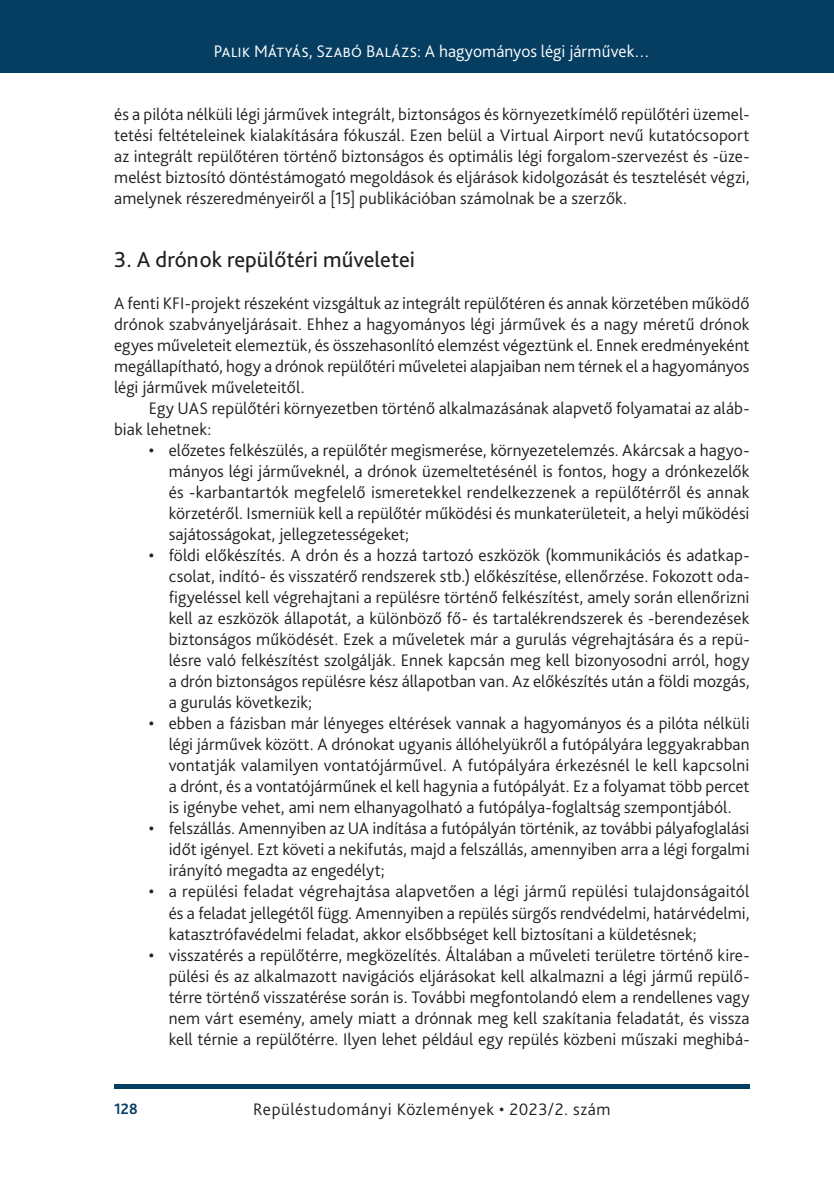
<style>
.page{position:relative;width:834px;height:1181px;background:#fff}
.page>*{position:absolute;margin:0;border:0;box-sizing:border-box;transform-origin:0 0}
._1_1__Head_bold_13{font:22.75px "Bliss Pro";color:#231f20}
._1__Body{font:300 17.5px/21px "Bliss Pro";letter-spacing:.005em;color:#231f20;text-align:justify}
._2__Body_1st_paragraph{font:300 17.5px/21px "Bliss Pro";letter-spacing:.005em;color:#231f20;text-align:justify}
.t1{font:300 17.5px "Bliss Pro";letter-spacing:.015em;color:#fff}
._1__Body-2{font:300 17.5px "Bliss Pro";letter-spacing:.03em;color:#231f20}
.t2{font:700 15.75px "Bliss Pro";color:#063e62;scale:.95 1}
.s1{font-weight:400}
</style>
<div class="page">
<div style="left:0;top:0;width:833px;height:73px;background:#063e62"></div>
<hr style="left:833px;top:0;width:1px;height:73px;background:#063e62">
<div style="left:114px;top:1084px;width:635px;height:5px;background:#063e62"></div>
<p class="t1" style="left:214px;top:41px;width:437px">Palik Mátyás, Szabó Balázs: A hagyományos légi járművek…</p>
<p class="_1__Body" style="left:114px;top:103px;width:636px">és a pilóta nélküli légi járművek integrált, biztonságos és környezetkímélő repülőtéri üzemel&shy;tetési feltételeinek kialakítására fókuszál. Ezen belül a Virtual Airport nevű kutatócsoport az integrált repülőtéren történő biztonságos és optimális légi forgalom-szervezést és -üze&shy;melést biztosító döntéstámogató megoldások és eljárások kidolgozását és tesztelését végzi, amelynek részeredményeiről a [15] publikációban számolnak be a szerzők.</p>
<p class="_1_1__Head_bold_13" style="left:114px;top:246px;width:302px">3. A drónok repülőtéri műveletei</p>
<p class="_2__Body_1st_paragraph" style="left:114px;top:292px;width:636px">A fenti KFI-projekt részeként vizsgáltuk az integrált repülőtéren és annak körzetében működő drónok szabványeljárásait. Ehhez a hagyományos légi járművek és a nagy méretű drónok egyes műveleteit elemeztük, és összehasonlító elemzést végeztünk el. Ennek eredményeként megállapítható, hogy a drónok repülőtéri műveletei alapjaiban nem térnek el a hagyományos légi járművek műveleteitől.</p>
<p class="_1__Body" style="left:114px;top:397px;width:636px;text-indent:35px">Egy UAS repülőtéri környezetben történő alkalmazásának alapvető folyamatai az aláb&shy;biak lehetnek:</p>
<p class="_1__Body" style="left:169px;top:439px;width:582px;text-indent:-20px"><span class="s1">•</span> előzetes felkészülés, a repülőtér megismerése, környezetelemzés. Akárcsak a hagyo&shy;mányos légi járműveknél, a drónok üzemeltetésénél is fontos, hogy a drónkezelők és -karbantartók megfelelő ismeretekkel rendelkezzenek a repülőtérről és annak körzetéről. Ismerniük kell a repülőtér működési és munkaterületeit, a helyi működési sajátosságokat, jellegzetességeket;</p>
<p class="_1__Body" style="left:169px;top:544px;width:582px;text-indent:-20px"><span class="s1">•</span> földi előkészítés. A drón és a hozzá tartozó eszközök (kommunikációs és adatkap&shy;csolat, indító- és visszatérő rendszerek stb.) előkészítése, ellenőrzése. Fokozott oda&shy;figyeléssel kell végrehajtani a repülésre történő felkészítést, amely során ellenőrizni kell az eszközök állapotát, a különböző fő- és tartalékrendszerek és -berendezések biztonságos működését. Ezek a műveletek már a gurulás végrehajtására és a repü&shy;lésre való felkészítést szolgálják. Ennek kapcsán meg kell bizonyosodni arról, hogy a drón biztonságos repülésre kész állapotban van. Az előkészítés után a földi mozgás, a gurulás következik;</p>
<p class="_1__Body" style="left:169px;top:712px;width:582px;text-indent:-20px"><span class="s1">•</span> ebben a fázisban már lényeges eltérések vannak a hagyományos és a pilóta nélküli légi járművek között. A drónokat ugyanis állóhelyükről a futópályára leggyakrabban vontatják valamilyen vontatójárművel. A futópályára érkezésnél le kell kapcsolni a drónt, és a vontatójárműnek el kell hagynia a futópályát. Ez a folyamat több percet is igénybe vehet, ami nem elhanyagolható a futópálya-foglaltság szempontjából.</p>
<p class="_1__Body" style="left:169px;top:817px;width:582px;text-indent:-20px"><span class="s1">•</span> felszállás. Amennyiben az UA indítása a futópályán történik, az további pályafoglalási időt igényel. Ezt követi a nekifutás, majd a felszállás, amennyiben arra a légi forgalmi irányító megadta az engedélyt;</p>
<p class="_1__Body" style="left:169px;top:880px;width:582px;text-indent:-20px"><span class="s1">•</span> a repülési feladat végrehajtása alapvetően a légi jármű repülési tulajdonságaitól és a feladat jellegétől függ. Amennyiben a repülés sürgős rendvédelmi, határvédelmi, katasztrófavédelmi feladat, akkor elsőbbséget kell biztosítani a küldetésnek;</p>
<p class="_1__Body" style="left:169px;top:943px;width:582px;text-indent:-20px"><span class="s1">•</span> visszatérés a repülőtérre, megközelítés. Általában a műveleti területre történő kire&shy;pülési és az alkalmazott navigációs eljárásokat kell alkalmazni a légi jármű repülő&shy;térre történő visszatérése során is. További megfontolandó elem a rendellenes vagy nem várt esemény, amely miatt a drónnak meg kell szakítania feladatát, és vissza kell térnie a repülőtérre. Ilyen lehet például egy repülés közbeni műszaki meghibá-</p>
<p class="t2" style="left:114px;top:1099px;width:26px">128</p>
<p class="_1__Body-2" style="left:253px;top:1098px;width:359px">Repüléstudományi Közlemények • 2023/2. szám</p>
</div>
